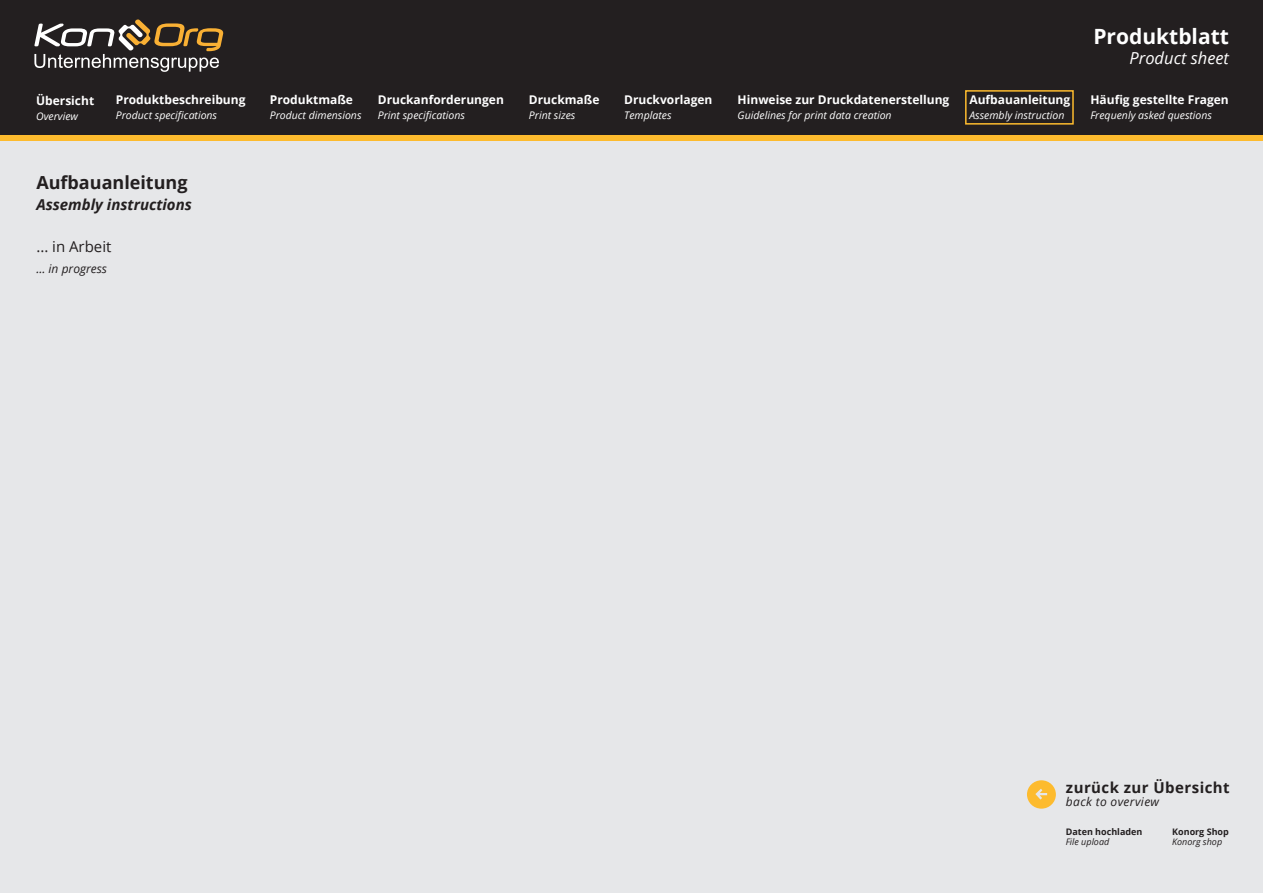
<style>
.page{position:relative;width:1263px;height:893px;background:#e6e7e9}
.page>*{position:absolute;margin:0;border:0;box-sizing:border-box;transform-origin:0 0}
.t1{font:700 21px "Open Sans";color:#fff}
.t2{font:700 18px "Open Sans";color:#231f20}
.t3{font:italic 16.5px "Open Sans";color:#fff}
.t4{font:italic 700 15px "Open Sans";color:#231f20}
.t5{font:700 15px "Open Sans";letter-spacing:.03em;color:#231f20}
.t6{font:15px "Open Sans";color:#231f20}
.t7{font:700 12px "Open Sans";color:#fff}
.t8{font:italic 12px "Open Sans";letter-spacing:.03em;color:#231f20}
.t9{font:italic 12px "Open Sans";color:#231f20}
.t10{font:italic 10.5px "Open Sans";color:#fff}
.t11{font:700 9px "Open Sans";color:#231f20}
.t12{font:italic 9px "Open Sans";color:#231f20}
</style>
<div class="page">
<div style="left:0;top:0;width:1263px;height:140px;background:#231f20"></div>
<div style="left:0;top:135px;width:1263px;height:6px;background:#fdbb2e"></div>
<svg style="left:1027px;top:780px;width:29px;height:29px"></svg>
<svg style="left:34px;top:19px;width:190px;height:53px"></svg>
<div style="left:965px;top:90px;width:109px;height:35px;border:2px solid #fdbb2e"></div>
<p class="t7" style="left:36px;top:92px;width:60px">Übersicht</p>
<p class="t10" style="left:36px;top:109px;width:43px">Overview</p>
<p class="t7" style="left:116px;top:91px;width:131px">Produktbeschreibung</p>
<p class="t10" style="left:116px;top:108px;width:103px">Product specifications</p>
<p class="t2" style="left:36px;top:170px;width:153px">Aufbauanleitung</p>
<p class="t4" style="left:36px;top:194px;width:157px">Assembly instructions</p>
<p class="t6" style="left:36px;top:237px;width:77px">... in Arbeit</p>
<p class="t9" style="left:36px;top:261px;width:72px">... in progress</p>
<p class="t7" style="left:270px;top:91px;width:85px">Produktmaße</p>
<p class="t10" style="left:270px;top:108px;width:93px">Product dimensions</p>
<p class="t7" style="left:378px;top:91px;width:128px">Druckanforderungen</p>
<p class="t10" style="left:378px;top:108px;width:89px">Print specifications</p>
<p class="t7" style="left:529px;top:91px;width:72px">Druckmaße</p>
<p class="t10" style="left:529px;top:108px;width:48px">Print sizes</p>
<p class="t7" style="left:624px;top:91px;width:90px">Druckvorlagen</p>
<p class="t10" style="left:624px;top:108px;width:49px">Templates</p>
<p class="t7" style="left:738px;top:91px;width:213px">Hinweise zur Druckdatenerstellung</p>
<p class="t10" style="left:738px;top:108px;width:156px">Guidelines for print data creation</p>
<p class="t7" style="left:969px;top:91px;width:102px">Aufbauanleitung</p>
<p class="t10" style="left:969px;top:108px;width:97px">Assembly instruction</p>
<h1 class="t1" style="left:1093px;top:22px;width:137px">Produktblatt</h1>
<h3 class="t3" style="left:1129px;top:47px;width:101px">Product sheet</h3>
<p class="t7" style="left:1090px;top:91px;width:140px">Häufig gestellte Fragen</p>
<p class="t10" style="left:1090px;top:108px;width:123px">Frequenly asked questions</p>
<h3 class="t5" style="left:1066px;top:777px;width:165px">zurück zur Übersicht</h3>
<p class="t8" style="left:1066px;top:794px;width:95px">back to overview</p>
<p class="t11" style="left:1172px;top:825px;width:58px">Konorg Shop</p>
<p class="t12" style="left:1172px;top:836px;width:52px">Konorg shop</p>
<p class="t11" style="left:1066px;top:825px;width:78px">Daten hochladen</p>
<p class="t12" style="left:1066px;top:836px;width:45px">File upload</p>
</div>
